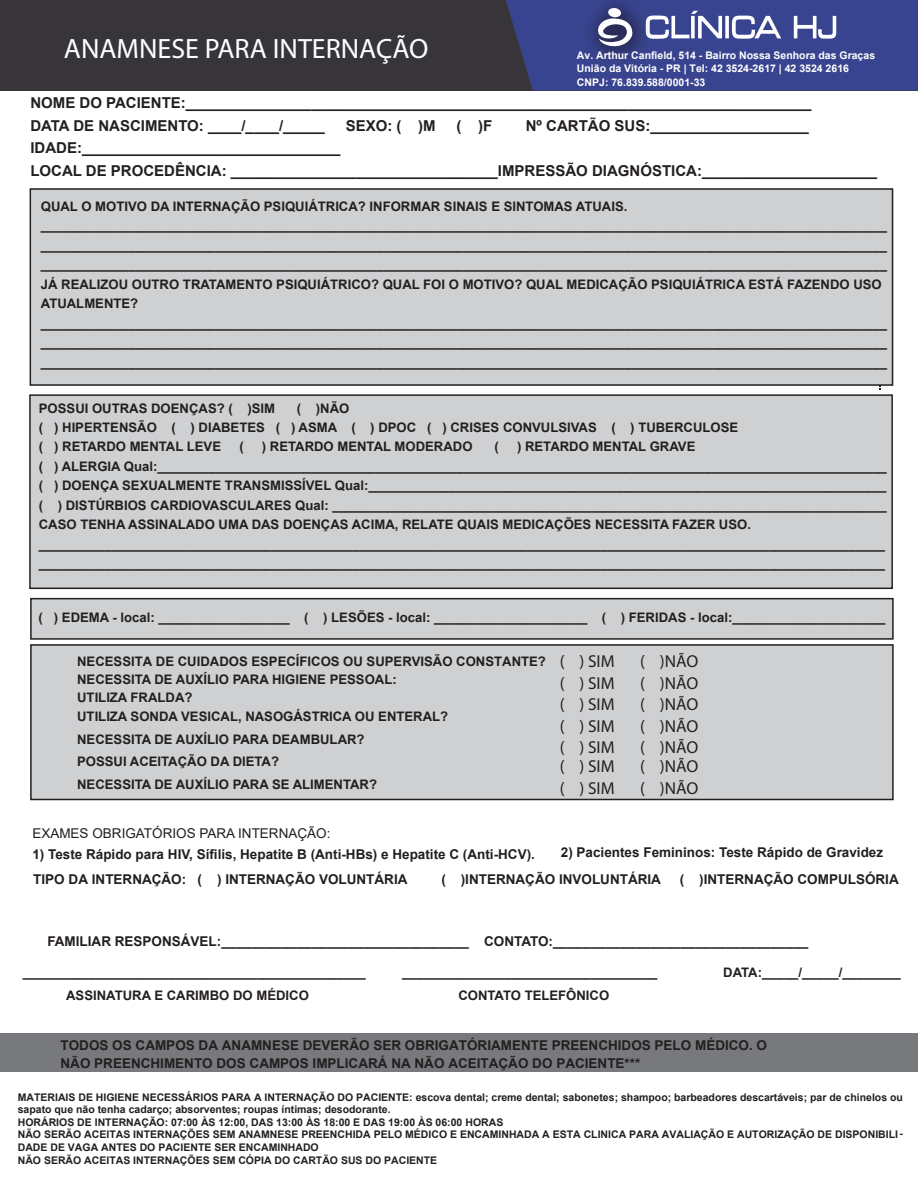
<style>
.page{position:relative;width:918px;height:1188px;background:#fff}
.page>*{position:absolute;margin:0;border:0;box-sizing:border-box;transform-origin:0 0}
.t1{font:28.05px "Myriad Pro";color:#fff}
.t2{font:17.25px "Myriad Pro";color:#231f20}
.t3{font:700 15px/22.5px "Arial";color:#231f20}
.t4{font:700 13.5px/17.9px "Arial";color:#231f20}
.t5{font:13.5px "Arial";color:#231f20}
.t6{font:700 13.05px/19.5px "Arial";color:#231f20}
.t7{font:700 10.5px/12.6px "Arial";color:#231f20}
.t8{font:700 10.5px/13.5px "Arial";color:#fff}
</style>
<div class="page">
<div style="left:0;top:0;width:918px;height:90px;background:#38353a"></div>
<div style="left:30px;top:644px;width:864px;height:156px;background:#cfd0d2;border:2px solid #231f20"></div>
<div style="left:0;top:1033px;width:918px;height:38px;background:#78797c"></div>
<svg style="left:506px;top:0;width:412px;height:90px;background:#444d91"></svg>
<div style="left:30px;top:188px;width:863px;height:198px;background:#cfd0d2;border:2px solid #231f20"></div>
<div style="left:29px;top:394px;width:864px;height:195px;background:#cfd0d2;border:2px solid #231f20"></div>
<div style="left:30px;top:598px;width:864px;height:42px;background:#cfd0d2;border:2px solid #231f20"></div>
<h1 class="t1" style="left:64px;top:32px;width:366px">ANAMNESE PARA INTERNAÇÃO</h1>
<p class="t8" style="left:577px;top:48px;width:300px">Av. Arthur Canfield, 514 - Bairro Nossa Senhora das Graças<br>União da Vitória - PR | Tel: 42 3524-2617 | 42 3524 2616<br>CNPJ: 76.839.588/0001-33</p>
<p class="t3" style="left:30px;top:92px;width:783px">NOME DO PACIENTE:___________________________________________________________________________<br>DATA DE NASCIMENTO: ____/____/_____</p>
<p class="t3" style="left:346px;top:114px;width:92px">SEXO: ( )M</p>
<p class="t3" style="left:457px;top:114px;width:37px">( )F</p>
<p class="t3" style="left:526px;top:114px;width:285px">Nº CARTÃO SUS:___________________</p>
<p class="t3" style="left:30px;top:137px;width:848px">IDADE:_______________________________<br>LOCAL DE PROCEDÊNCIA: ________________________________IMPRESSÃO DIAGNÓSTICA:_____________________</p>
<p class="t6" style="left:41px;top:197px;width:848px">QUAL O MOTIVO DA INTERNAÇÃO PSIQUIÁTRICA? INFORMAR SINAIS E SINTOMAS ATUAIS. ____________________________________________________________________________________________________________________ ____________________________________________________________________________________________________________________ ____________________________________________________________________________________________________________________ JÁ REALIZOU OUTRO TRATAMENTO PSIQUIÁTRICO? QUAL FOI O MOTIVO? QUAL MEDICAÇÃO PSIQUIÁTRICA ESTÁ FAZENDO USO ATUALMENTE? ____________________________________________________________________________________________________________________ ____________________________________________________________________________________________________________________ ____________________________________________________________________________________________________________________</p>
<p class="t6" style="left:39px;top:398px;width:238px">POSSUI OUTRAS DOENÇAS? ( )SIM</p>
<p class="t6" style="left:39px;top:398px;width:701px;text-indent:258px">( )NÃO<br>( ) HIPERTENSÃO ( ) DIABETES ( ) ASMA ( ) DPOC ( ) CRISES CONVULSIVAS ( ) TUBERCULOSE ( ) RETARDO MENTAL LEVE</p>
<p class="t6" style="left:39px;top:437px;width:850px;text-indent:478px">) RETARDO MENTAL GRAVE<br>( ) ALERGIA Qual:____________________________________________________________________________________________________ ( ) DOENÇA SEXUALMENTE TRANSMISSÍVEL Qual:_______________________________________________________________________ ( ) DISTÚRBIOS CARDIOVASCULARES Qual: ____________________________________________________________________________ CASO TENHA ASSINALADO UMA DAS DOENÇAS ACIMA, RELATE QUAIS MEDICAÇÕES NECESSITA FAZER USO. ____________________________________________________________________________________________________________________ ____________________________________________________________________________________________________________________</p>
<p class="t6" style="left:239px;top:437px;width:6px">(</p>
<p class="t6" style="left:262px;top:437px;width:212px">) RETARDO MENTAL MODERADO</p>
<p class="t6" style="left:494px;top:437px;width:6px">(</p>
<p class="t6" style="left:39px;top:608px;width:848px">( ) EDEMA - local: __________________ ( ) LESÕES - local: _____________________ ( ) FERIDAS - local:_____________________</p>
<p class="t6" style="left:77px;top:653px;width:470px;line-height:18px">NECESSITA DE CUIDADOS ESPECÍFICOS OU SUPERVISÃO CONSTANTE?<br>NECESSITA DE AUXÍLIO PARA HIGIENE PESSOAL:<br>UTILIZA FRALDA?</p>
<p class="t6" style="left:77px;top:706px;width:373px;line-height:22.5px">UTILIZA SONDA VESICAL, NASOGÁSTRICA OU ENTERAL?<br>NECESSITA DE AUXÍLIO PARA DEAMBULAR?<br>POSSUI ACEITAÇÃO DA DIETA?<br>NECESSITA DE AUXÍLIO PARA SE ALIMENTAR?</p>
<h2 class="t2" style="left:560px;top:650px;width:56px">( ) SIM</h2>
<h2 class="t2" style="left:640px;top:650px;width:60px">( )NÃO</h2>
<h2 class="t2" style="left:560px;top:672px;width:56px">( ) SIM</h2>
<h2 class="t2" style="left:640px;top:672px;width:60px">( )NÃO</h2>
<h2 class="t2" style="left:560px;top:694px;width:56px">( ) SIM</h2>
<h2 class="t2" style="left:640px;top:694px;width:60px">( )NÃO</h2>
<h2 class="t2" style="left:560px;top:715px;width:56px">( ) SIM</h2>
<h2 class="t2" style="left:640px;top:715px;width:60px">( )NÃO</h2>
<h2 class="t2" style="left:560px;top:737px;width:56px">( ) SIM</h2>
<h2 class="t2" style="left:640px;top:737px;width:60px">( )NÃO</h2>
<h2 class="t2" style="left:560px;top:756px;width:56px">( ) SIM</h2>
<h2 class="t2" style="left:640px;top:756px;width:60px">( )NÃO</h2>
<h2 class="t2" style="left:560px;top:777px;width:56px">( ) SIM</h2>
<h2 class="t2" style="left:640px;top:777px;width:60px">( )NÃO</h2>
<p class="t5" style="left:32px;top:824px;width:300px">EXAMES OBRIGATÓRIOS PARA INTERNAÇÃO:</p>
<p class="t4" style="left:33px;top:870px;width:376px">TIPO DA INTERNAÇÃO: ( ) INTERNAÇÃO VOLUNTÁRIA</p>
<p class="t4" style="left:441px;top:870px;width:221px">( )INTERNAÇÃO INVOLUNTÁRIA</p>
<p class="t4" style="left:680px;top:870px;width:220px">( )INTERNAÇÃO COMPULSÓRIA</p>
<p class="t4" style="left:32px;top:845px;width:504px">1) Teste Rápido para HIV, Sífilis, Hepatite B (Anti-HBs) e Hepatite C (Anti-HCV).</p>
<p class="t4" style="left:561px;top:844px;width:324px">2) Pacientes Femininos: Teste Rápido de Gravidez</p>
<p class="t4" style="left:47px;top:932px;width:762px">FAMILIAR RESPONSÁVEL:_________________________________ CONTATO:__________________________________</p>
<p class="t6" style="left:23px;top:963px;width:344px">_______________________________________________</p>
<p class="t6" style="left:402px;top:963px;width:257px">___________________________________</p>
<p class="t6" style="left:723px;top:963px;width:179px">DATA:_____/_____/________</p>
<p class="t6" style="left:66px;top:986px;width:244px">ASSINATURA E CARIMBO DO MÉDICO</p>
<p class="t6" style="left:458px;top:986px;width:152px">CONTATO TELEFÔNICO</p>
<p class="t4" style="left:61px;top:1037px;width:708px">TODOS OS CAMPOS DA ANAMNESE DEVERÃO SER OBRIGATÓRIAMENTE PREENCHIDOS PELO MÉDICO. O<br>NÃO PREENCHIMENTO DOS CAMPOS IMPLICARÁ NA NÃO ACEITAÇÃO DO PACIENTE***</p>
<p class="t7" style="left:18px;top:1091px;width:887px">MATERIAIS DE HIGIENE NECESSÁRIOS PARA A INTERNAÇÃO DO PACIENTE: escova dental; creme dental; sabonetes; shampoo; barbeadores descartáveis; par de chinelos ou sapato que não tenha cadarço; absorventes; roupas íntimas; desodorante.<br>HORÁRIOS DE INTERNAÇÃO: 07:00 ÀS 12:00, DAS 13:00 ÀS 18:00 E DAS 19:00 ÀS 06:00 HORAS<br>NÃO SERÃO ACEITAS INTERNAÇÕES SEM ANAMNESE PREENCHIDA PELO MÉDICO E ENCAMINHADA A ESTA CLINICA PARA AVALIAÇÃO E AUTORIZAÇÃO DE DISPONIBILI-DADE DE VAGA ANTES DO PACIENTE SER ENCAMINHADO<br>NÃO SERÃO ACEITAS INTERNAÇÕES SEM CÓPIA DO CARTÃO SUS DO PACIENTE</p>
</div>
